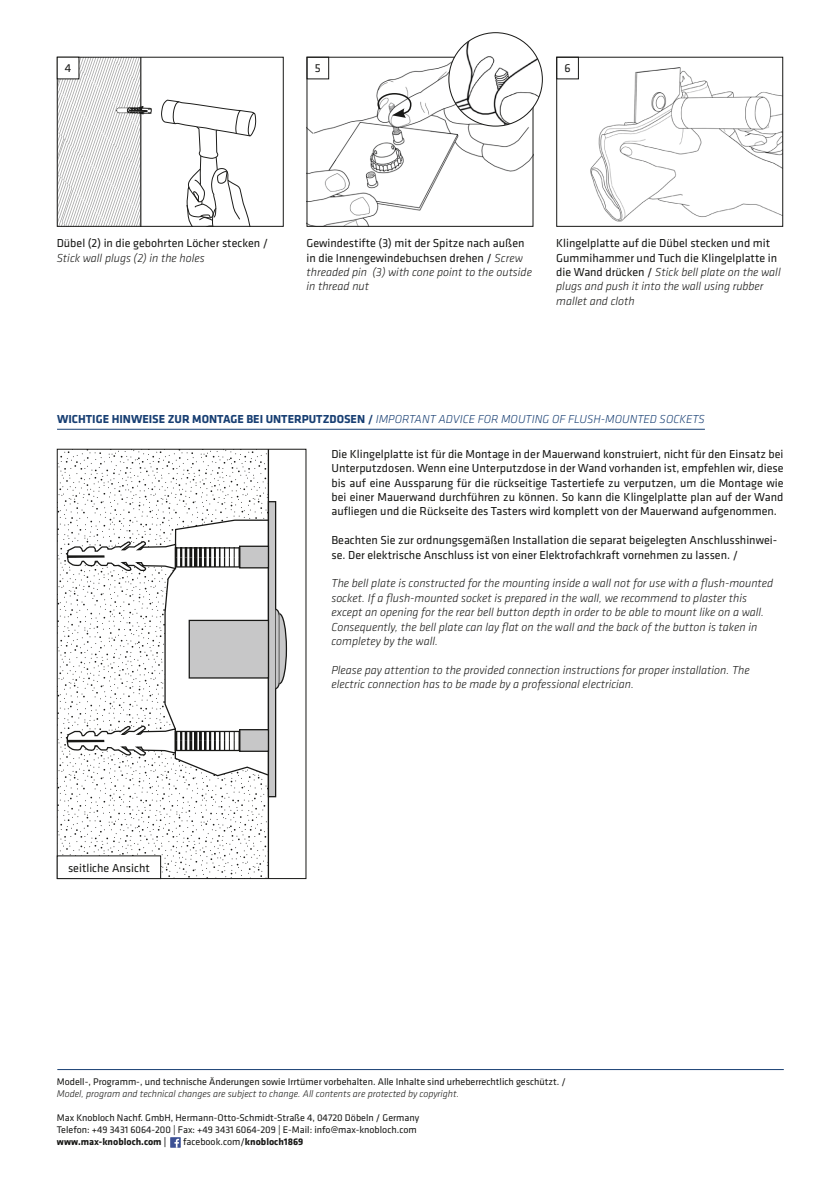
<style>
.page{position:relative;width:840px;height:1191px;background:#fff}
.page>*{position:absolute;margin:0;border:0;box-sizing:border-box;transform-origin:0 0}
.t1{font:12px/14.4px "Klavika";color:#181816}
.t2{font:italic 300 12px/14.4px "Klavika";color:#181816}
.t3{font:italic 300 12px "Klavika";color:#183f73}
.t4{font:10px "Klavika";color:#181816}
.t5{font:italic 300 10px "Klavika";color:#181816}
.t6{font:700 10px "Klavika";color:#181816}
.s1{font-weight:300;font-style:italic}
.s2{font-weight:700;font-style:normal}
.s3{font-weight:500;font-style:normal}
.s4{font-weight:500}
.s5{font-weight:700}
</style>
<div class="page">
<svg style="left:59px;top:59px;width:92px;height:166px"></svg>
<svg style="left:161px;top:100px;width:96px;height:125px"></svg>
<div style="left:57px;top:57px;width:226px;height:170px;border:1px solid #181816"></div>
<div style="left:57px;top:57px;width:22px;height:22px;background:#fff"></div>
<img style="left:558px;top:59px;width:222px;height:163px">
<div style="left:556px;top:57px;width:226px;height:170px;border:1px solid #181816"></div>
<img style="left:308px;top:59px;width:223px;height:166px">
<div style="left:306px;top:57px;width:227px;height:170px;border:1px solid #181816"></div>
<div style="left:306px;top:57px;width:23px;height:22px;border:1px solid #181816"></div>
<div style="left:556px;top:57px;width:22px;height:22px;border:1px solid #181816"></div>
<div style="left:170px;top:1137px;width:11px;height:10px;background:#3c5195"></div>
<svg style="left:174px;top:1138px;width:5px;height:9px"></svg>
<hr style="left:57px;top:1069px;width:726px;height:1px;background:#183f73">
<img style="left:448px;top:33px;width:94px;height:93px;border-radius:47px">
<svg style="left:376px;top:92px;width:36px;height:26px"></svg>
<svg style="left:59px;top:451px;width:208px;height:426px"></svg>
<hr style="left:267px;top:449px;width:2px;height:429px;background:#181816">
<div style="left:268px;top:502px;width:7px;height:294px;background:#c7c7c8"></div>
<div style="left:268px;top:501px;width:8px;height:296px;border:1px solid #181816"></div>
<svg style="left:66px;top:519px;width:221px;height:258px"></svg>
<svg style="left:177px;top:549px;width:61px;height:16px"></svg>
<div style="left:175px;top:547px;width:65px;height:20px;border:1px solid #181816"></div>
<svg style="left:177px;top:733px;width:61px;height:16px"></svg>
<div style="left:175px;top:731px;width:65px;height:20px;border:1px solid #181816"></div>
<div style="left:57px;top:449px;width:249px;height:430px;border:1px solid #181816"></div>
<div style="left:57px;top:856px;width:103px;height:22px;background:#fff"></div>
<div style="left:57px;top:855px;width:104px;height:24px;border:1px solid #181816"></div>
<hr style="left:57px;top:429px;width:647px;height:1px;background:#183f73">
<p class="t1" style="left:65px;top:60px;width:8px">4</p>
<p class="t1" style="left:314px;top:60px;width:7px">5</p>
<p class="t1" style="left:564px;top:60px;width:8px">6</p>
<p class="t1" style="left:57px;top:236px;width:213px">Dübel (2) in die gebohrten Löcher stecken /<br><span class="s1">Stick wall plugs (2) in the holes</span></p>
<p class="t1" style="left:306px;top:236px;width:227px">Gewindestifte (3) mit der Spitze nach außen in die Innengewindebuchsen drehen / <span class="s1">Screw threaded pin (3) with cone point to the outside in thread nut</span></p>
<p class="t1" style="left:556px;top:236px;width:226px">Klingelplatte auf die Dübel stecken und mit Gummihammer und Tuch die Klingelplatte in die Wand drücken / <span class="s1">Stick bell plate on the wall plugs and push it into the wall using rubber mallet and cloth</span></p>
<p class="t3" style="left:57px;top:412px;width:649px"><span class="s2">WICHTIGE HINWEISE ZUR MONTAGE BEI UNTERPUTZDOSEN</span> <span class="s3">/</span> IMPORTANT ADVICE FOR MOUTING OF FLUSH-MOUNTED SOCKETS</p>
<p class="t1" style="left:68px;top:860px;width:83px">seitliche Ansicht</p>
<p class="t1" style="left:331px;top:446px;width:453px;text-align:justify">Die Klingelplatte ist für die Montage in der Mauerwand konstruiert, nicht für den Einsatz bei Unterputzdosen. Wenn eine Unterputzdose in der Wand vorhanden ist, empfehlen wir, diese bis auf eine Aussparung für die rückseitige Tastertiefe zu verputzen, um die Montage wie bei einer Mauerwand durchführen zu können. So kann die Klingelplatte plan auf der Wand aufliegen und die Rückseite des Tasters wird komplett von der Mauerwand aufgenommen.</p>
<p class="t1" style="left:331px;top:532px;width:447px">Beachten Sie zur ordnungsgemäßen Installation die separat beigelegten Anschlusshinwei&shy;se. Der elektrische Anschluss ist von einer Elektrofachkraft vornehmen zu lassen. /</p>
<p class="t2" style="left:331px;top:576px;width:443px">The bell plate is constructed for the mounting inside a wall not for use with a flush-mounted socket. If a flush-mounted socket is prepared in the wall, we recommend to plaster this except an opening for the rear bell button depth in order to be able to mount like on a wall.<br>Consequently, the bell plate can lay flat on the wall and the back of the button is taken in completey by the wall.</p>
<p class="t2" style="left:331px;top:662px;width:419px">Please pay attention to the provided connection instructions for proper installation. The electric connection has to be made by a professional electrician.</p>
<p class="t4" style="left:57px;top:1075px;width:510px">Modell-, Programm-, und technische Änderungen sowie Irrtümer vorbehalten. Alle Inhalte sind urheberrechtlich geschützt. /</p>
<p class="t5" style="left:57px;top:1087px;width:404px">Model, program and technical changes are subject to change. All contents are protected by copyright.</p>
<p class="t4" style="left:57px;top:1111px;width:364px">Max Knobloch Nachf. GmbH, Hermann-Otto-Schmidt-Straße 4, 04720 Döbeln / Germany</p>
<p class="t4" style="left:57px;top:1123px;width:361px">Telefon: +49 3431 6064-200 | Fax: +49 3431 6064-209 | E-Mail: info@max-knobloch.com</p>
<p class="t6" style="left:57px;top:1134px;width:111px">www.max-knobloch.com <span class="s4">|</span></p>
<p class="t4" style="left:183px;top:1135px;width:122px">facebook.com/<span class="s5">knobloch1869</span></p>
</div>
